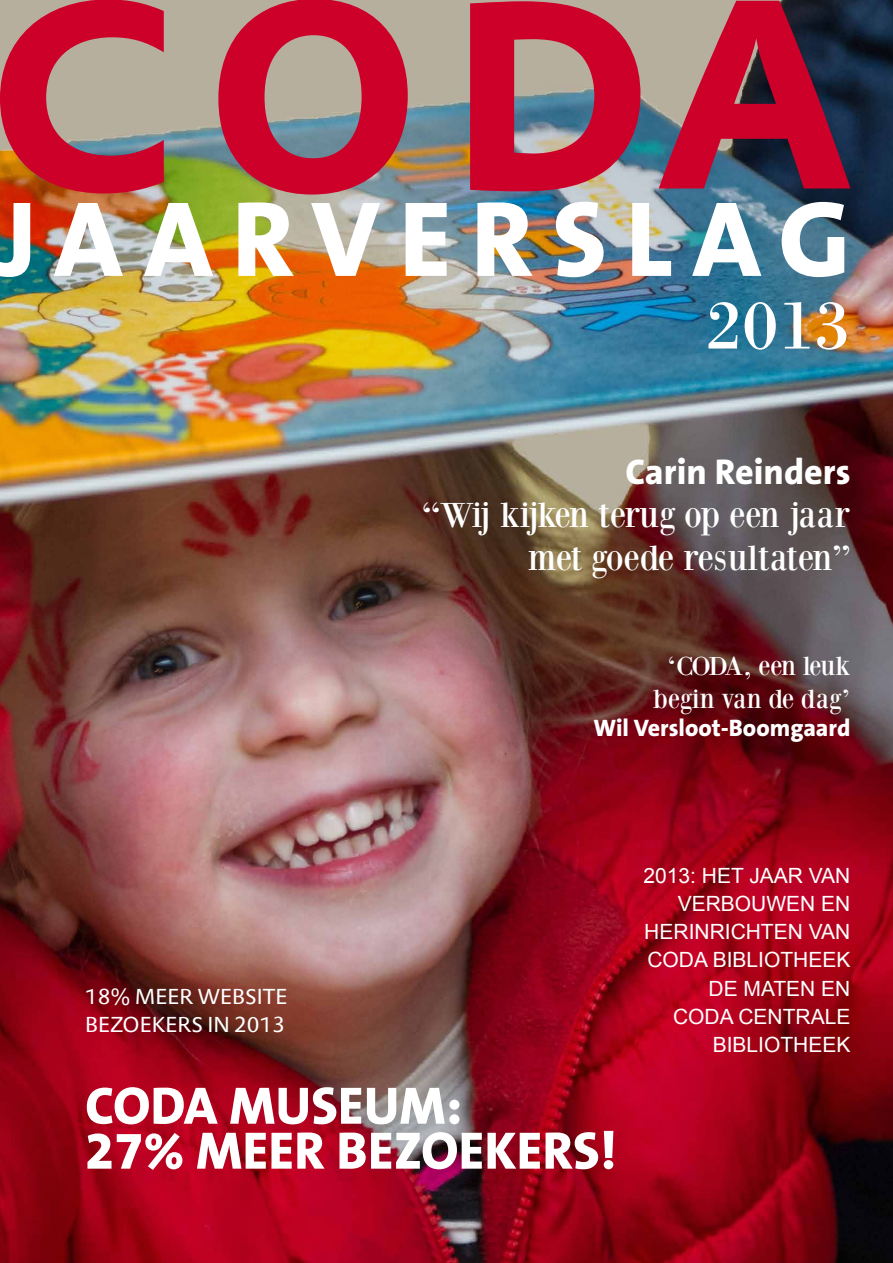
<style>
.page{position:relative;width:893px;height:1263px;background:#fff}
.page>*{position:absolute;margin:0;border:0;box-sizing:border-box;transform-origin:0 0}
.t1{font:800 108px "The Sans B8";letter-spacing:.18em;color:#fff}
.t2{font:72px "Bodoni XT";color:#fff}
.t3{font:800 53.1px "The Sans B8";color:#fff}
.t4{font:36px "Bodoni XT";letter-spacing:-.035em;color:#fff}
.t5{font:36px "Bodoni XT";color:#fff}
.t6{font:800 36px "The Sans B8";color:#fff}
.t7{font:27px "Bodoni XT";color:#fff}
.t8{font:27px "Bodoni XT";letter-spacing:-.045em;color:#fff}
.t9{font:800 24px "The Sans B8";color:#fff}
.t10{font:21px/28px "Arial";color:#fff;text-align:right}
.t11{font:21px/28px "DTL Prokyon T";color:#fff}
</style>
<div class="page">
<img style="left:0;top:0;width:893px;height:1263px">
<svg style="left:0;top:0;width:164px;height:193px;background:#be545d"></svg>
<svg style="left:218px;top:0;width:190px;height:195px;background:#b84a59"></svg>
<svg style="left:470px;top:1px;width:170px;height:190px;background:#b93b54"></svg>
<svg style="left:659px;top:1px;width:191px;height:187px;background:#8c3048"></svg>
<p class="t1" style="left:0;top:181px;width:852px">JAARVERSLAG</p>
<p class="t2" style="left:706px;top:281px;width:145px">2013</p>
<p class="t6" style="left:625px;top:452px;width:227px">Carin Reinders</p>
<p class="t4" style="left:422px;top:493px;width:430px">“Wij kijken terug op een jaar</p>
<p class="t5" style="left:528px;top:536px;width:324px">met goede resultaten”</p>
<p class="t11" style="left:85px;top:982px;width:204px">18% MEER WEBSITE<br>BEZOEKERS IN 2013</p>
<p class="t8" style="left:667px;top:650px;width:185px">‘CODA, een leuk</p>
<p class="t7" style="left:653px;top:682px;width:199px">begin van de dag’</p>
<p class="t9" style="left:593px;top:715px;width:259px">Wil Versloot-Boomgaard</p>
<p class="t10" style="left:643px;top:862px;width:208px">2013: HET JAAR VAN<br>VERBOUWEN EN<br>HERINRICHTEN VAN<br>CODA BIBLIOTHEEK<br>DE MATEN EN<br>CODA CENTRALE<br>BIBLIOTHEEK</p>
<p class="t3" style="left:85px;top:1077px;width:378px">CODA MUSEUM:</p>
<p class="t3" style="left:85px;top:1122px;width:533px">27% MEER BEZOEKERS!</p>
</div>
